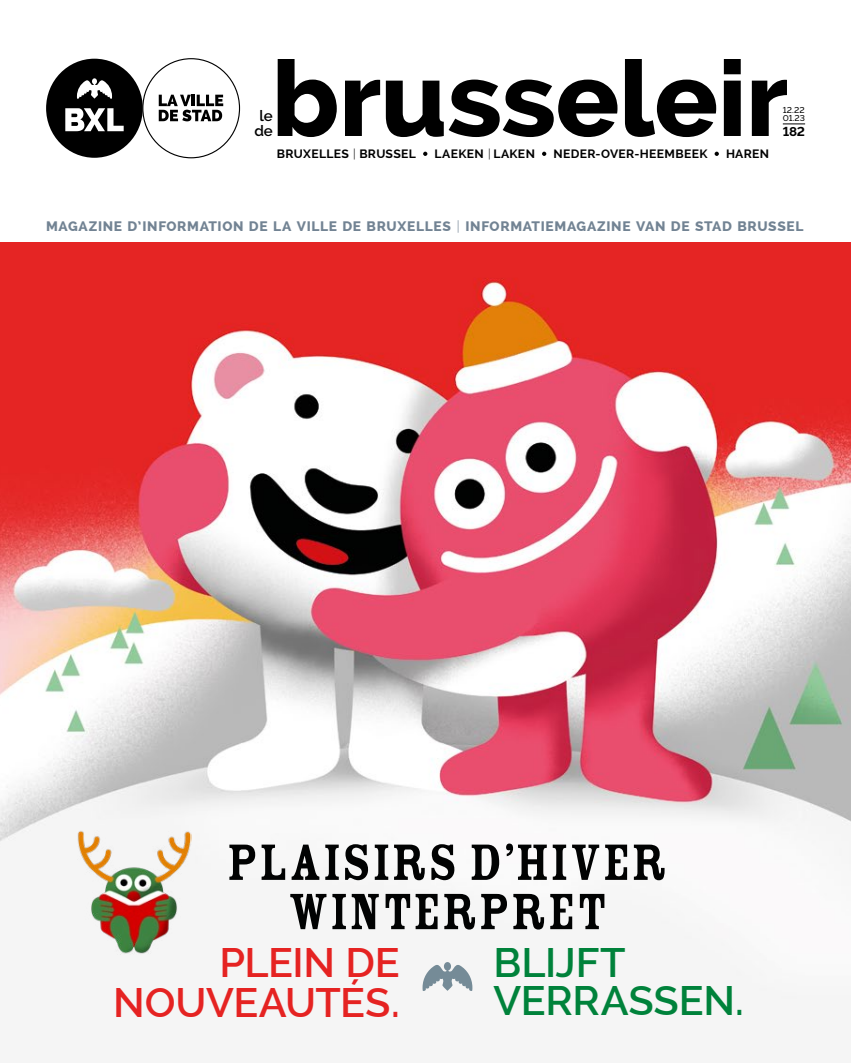
<style>
.page{position:relative;width:851px;height:1063px;background:#fff}
.page>*{position:absolute;margin:0;border:0;box-sizing:border-box;transform-origin:0 0}
.Titel_variabel{font:600 41.25px/40px "Raleway";letter-spacing:-.01em;color:#e52322;text-align:right}
.t1{font:600 41.25px/38.8px "Raleway";letter-spacing:-.01em;color:#00823b}
.t2{font:600 15px/14.4px "Raleway";color:#000;text-align:center}
.t3{font:800 13.75px "Raleway";letter-spacing:.05em;color:#728393}
.t4{font:700 12.75px "Raleway";color:#000;scale:1.05 1}
.t5{font:700 12.12px "Raleway";letter-spacing:.025em;color:#000}
.t6{font:500 8.38px/7.8px "Raleway";color:#000;scale:1.05 1}
.s1{font-weight:300}
</style>
<div class="page">
<img style="left:0;top:242px;width:850px;height:757px">
<div style="left:46px;top:59px;width:97px;height:99px;background:#000;border-radius:50%"></div>
<svg style="left:65px;top:108px;width:59px;height:23px"></svg>
<svg style="left:77px;top:78px;width:35px;height:21px"></svg>
<svg style="left:159px;top:95px;width:64px;height:26px"></svg>
<svg style="left:786px;top:124px;width:19px;height:1px"></svg>
<svg style="left:423px;top:152px;width:4px;height:4px"></svg>
<svg style="left:542px;top:152px;width:4px;height:4px"></svg>
<svg style="left:714px;top:152px;width:4px;height:4px"></svg>
<svg style="left:277px;top:59px;width:509px;height:78px"></svg>
<svg style="left:290px;top:894px;width:314px;height:36px"></svg>
<svg style="left:229px;top:844px;width:435px;height:36px"></svg>
<svg style="left:422px;top:962px;width:50px;height:29px"></svg>
<img style="left:77px;top:830px;width:115px;height:125px">
<p class="t2" style="left:254px;top:109px;width:20px">le de</p>
<p class="t5" style="left:277px;top:147px;width:140px">BRUXELLES <span class="s1">|</span> BRUSSEL</p>
<p class="t5" style="left:434px;top:147px;width:102px">LAEKEN <span class="s1">|</span> LAKEN</p>
<p class="t5" style="left:553px;top:147px;width:155px">NEDER-OVER-HEEMBEEK</p>
<p class="t5" style="left:725px;top:147px;width:45px">HAREN</p>
<p class="t6" style="left:782px;top:106px;width:23px">12.22<br>01.23</p>
<p class="t4" style="left:782px;top:124px;width:22px">182</p>
<p class="t3" style="left:46px;top:218px;width:759px">MAGAZINE D’INFORMATION DE LA VILLE DE BRUXELLES <span class="s1">|</span> INFORMATIEMAGAZINE VAN DE STAD BRUSSEL</p>
<p class="Titel_variabel" style="left:113px;top:942px;width:288px">PLEIN DE<br>NOUVEAUTÉS.</p>
<h1 class="t1" style="left:493px;top:943px;width:252px">BLIJFT<br>VERRASSEN.</h1>
</div>
